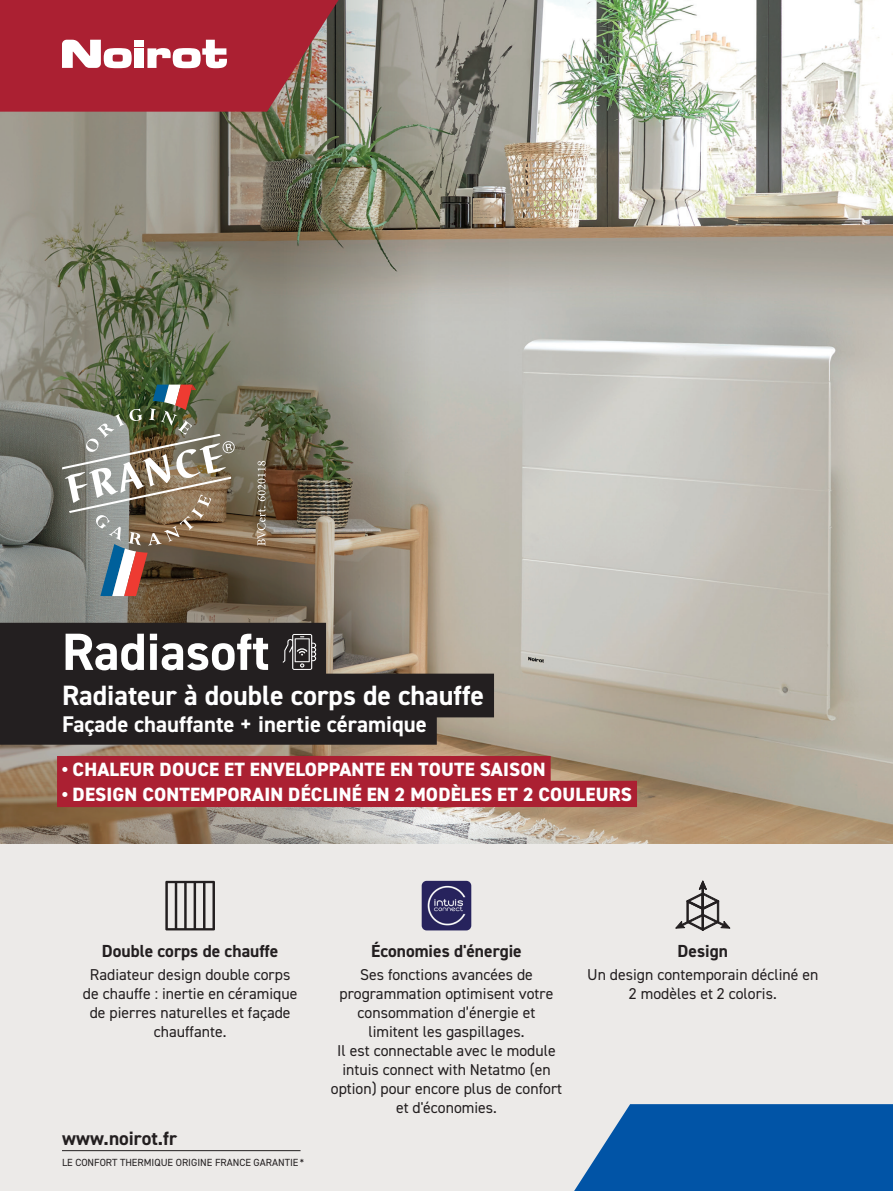
<style>
.page{position:relative;width:893px;height:1191px;background:#fff}
.page>*{position:absolute;margin:0;border:0;box-sizing:border-box;transform-origin:0 0}
.t1{font:700 52.5px "DIN2014";color:#fff}
.t2{font:700 28px "DIN2014";color:#fff}
.t3{font:700 22.75px "DIN2014";color:#fff}
.t4{font:700 19.43px "DIN2014";color:#231f20}
.t5{font:800 19.25px "DIN2014";letter-spacing:.01em;color:#fff}
.t6{font:700 17.5px "DIN2014";color:#231f20}
.t7{font:15.75px/18.9px "DIN2014";color:#231f20;text-align:center}
.t8{font:10.33px "DIN2014";color:#231f20}
</style>
<div class="page">
<div style="left:0;top:843px;width:893px;height:348px;background:#eceae8"></div>
<hr style="left:62px;top:1150px;width:239px;height:1px;background:#231f20">
<img style="left:508px;top:0;width:385px;height:843px">
<img style="left:0;top:0;width:508px;height:843px">
<svg style="left:574px;top:1104px;width:319px;height:87px;background:#1661ab"></svg>
<svg style="left:0;top:0;width:339px;height:112px;background:#ac3946"></svg>
<div style="left:0;top:623px;width:326px;height:61px;background:#231f20"></div>
<svg style="left:283px;top:634px;width:33px;height:36px"></svg>
<div style="left:0;top:673px;width:494px;height:44px;background:#231f20"></div>
<div style="left:0;top:701px;width:437px;height:43px;background:#231f20"></div>
<div style="left:57px;top:756px;width:494px;height:26px;background:#ab2032"></div>
<div style="left:57px;top:780px;width:580px;height:27px;background:#ab2032"></div>
<svg style="left:165px;top:881px;width:50px;height:49px"></svg>
<svg style="left:675px;top:880px;width:56px;height:50px"></svg>
<img style="left:422px;top:881px;width:49px;height:49px">
<svg style="left:62px;top:384px;width:173px;height:212px;background:#817a6a"></svg>
<svg style="left:257px;top:461px;width:9px;height:84px"></svg>
<h1 class="t1" style="left:62px;top:617px;width:209px">Radiasoft</h1>
<h2 class="t2" style="left:62px;top:676px;width:424px">Radiateur à double corps de chauffe</h2>
<h3 class="t3" style="left:62px;top:709px;width:366px">Façade chauffante + inertie céramique</h3>
<p class="t5" style="left:62px;top:756px;width:485px">• CHALEUR DOUCE ET ENVELOPPANTE EN TOUTE SAISON</p>
<p class="t5" style="left:62px;top:781px;width:571px">• DESIGN CONTEMPORAIN DÉCLINÉ EN 2 MODÈLES ET 2 COULEURS</p>
<p class="t6" style="left:102px;top:938px;width:178px">Double corps de chauffe</p>
<p class="t7" style="left:83px;top:965px;width:216px">Radiateur design double corps de chauffe : inertie en céramique de pierres naturelles et façade chauffante.</p>
<p class="t4" style="left:62px;top:1125px;width:117px">www.noirot.fr</p>
<p class="t8" style="left:62px;top:1155px;width:244px">LE CONFORT THERMIQUE ORIGINE FRANCE GARANTIE*</p>
<p class="t6" style="left:371px;top:938px;width:152px">Économies d'énergie</p>
<p class="t7" style="left:331px;top:965px;width:233px">Ses fonctions avancées de programmation optimisent votre consommation d’énergie et limitent les gaspillages.<br>Il est connectable avec le module intuis connect with Netatmo (en option) pour encore plus de confort et d'économies.</p>
<p class="t6" style="left:678px;top:938px;width:52px">Design</p>
<p class="t7" style="left:587px;top:965px;width:233px">Un design contemporain décliné en<br>2 modèles et 2 coloris.</p>
</div>
